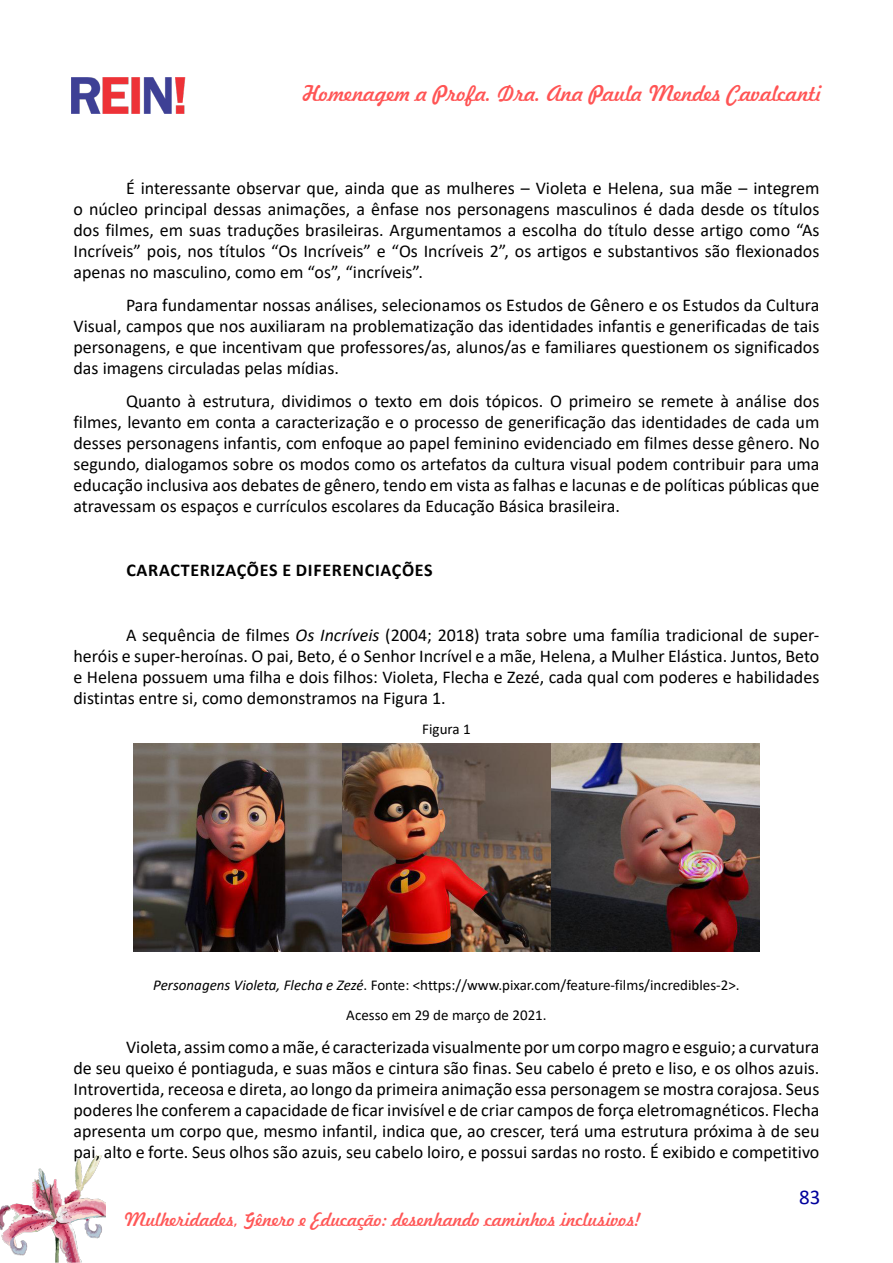
<style>
.page{position:relative;width:893px;height:1263px;background:#fff}
.page>*{position:absolute;margin:0;border:0;box-sizing:border-box;transform-origin:0 0}
.t1{font:21px "Freehand 521 BT Regular C";color:#ff5454}
.t2{font:21px "Calibri";color:#00009c}
.PARÁGRAFO_REIN{font:18px/21px "Calibri";color:#000;text-align:justify}
.t3{font:18px "Freehand 521 BT Regular C";color:#ff5757}
.TITULO_DE_PARÁGRAFO{font:700 18px "Calibri";letter-spacing:.04em;color:#000}
.LEGENDAS{font:15px "Calibri";color:#000}
.s1{font-style:italic}
</style>
<div class="page">
<img style="left:71px;top:77px;width:115px;height:36px">
<img style="left:0;top:1155px;width:106px;height:108px">
<img style="left:133px;top:743px;width:626px;height:208px">
<p class="t1" style="left:303px;top:79px;width:520px">Homenagem a Profa. Dra. Ana Paula Mendes Cavalcanti</p>
<p class="PARÁGRAFO_REIN" style="left:74px;top:177px;width:747px;text-indent:52px">É interessante observar que, ainda que as mulheres – Violeta e Helena, sua mãe – integrem o núcleo principal dessas animações, a ênfase nos personagens masculinos é dada desde os títulos dos filmes, em suas traduções brasileiras. Argumentamos a escolha do título desse artigo como “As Incríveis” pois, nos títulos “Os Incríveis” e “Os Incríveis 2”, os artigos e substantivos são flexionados apenas no masculino, como em “os”, “incríveis”.</p>
<p class="PARÁGRAFO_REIN" style="left:74px;top:294px;width:747px;text-indent:52px">Para fundamentar nossas análises, selecionamos os Estudos de Gênero e os Estudos da Cultura Visual, campos que nos auxiliaram na problematização das identidades infantis e generificadas de tais personagens, e que incentivam que professores/as, alunos/as e familiares questionem os significados das imagens circuladas pelas mídias.</p>
<p class="PARÁGRAFO_REIN" style="left:74px;top:390px;width:747px;text-indent:52px">Quanto à estrutura, dividimos o texto em dois tópicos. O primeiro se remete à análise dos filmes, levanto em conta a caracterização e o processo de generificação das identidades de cada um desses personagens infantis, com enfoque ao papel feminino evidenciado em filmes desse gênero. No segundo, dialogamos sobre os modos como os artefatos da cultura visual podem contribuir para uma educação inclusiva aos debates de gênero, tendo em vista as falhas e lacunas e de políticas públicas que atravessam os espaços e currículos escolares da Educação Básica brasileira.</p>
<p class="TITULO_DE_PARÁGRAFO" style="left:126px;top:557px;width:308px">CARACTERIZAÇÕES E DIFERENCIAÇÕES</p>
<p class="PARÁGRAFO_REIN" style="left:74px;top:624px;width:747px;text-indent:52px">A sequência de filmes <span class="s1">Os Incríveis</span> (2004; 2018) trata sobre uma família tradicional de super&shy;heróis e super-heroínas. O pai, Beto, é o Senhor Incrível e a mãe, Helena, a Mulher Elástica. Juntos, Beto e Helena possuem uma filha e dois filhos: Violeta, Flecha e Zezé, cada qual com poderes e habilidades distintas entre si, como demonstramos na Figura 1.</p>
<p class="LEGENDAS" style="left:422px;top:719px;width:50px">Figura 1</p>
<p class="LEGENDAS" style="left:153px;top:975px;width:588px"><span class="s1">Personagens Violeta, Flecha e Zezé</span>. Fonte: &lt;https://www.pixar.com/feature-films/incredibles-2&gt;.</p>
<p class="LEGENDAS" style="left:346px;top:1005px;width:202px">Acesso em 29 de março de 2021.</p>
<p class="PARÁGRAFO_REIN" style="left:74px;top:1036px;width:747px;text-indent:52px">Violeta, assim como a mãe, é caracterizada visualmente por um corpo magro e esguio; a curvatura de seu queixo é pontiaguda, e suas mãos e cintura são finas. Seu cabelo é preto e liso, e os olhos azuis.<br>Introvertida, receosa e direta, ao longo da primeira animação essa personagem se mostra corajosa. Seus poderes lhe conferem a capacidade de ficar invisível e de criar campos de força eletromagnéticos. Flecha apresenta um corpo que, mesmo infantil, indica que, ao crescer, terá uma estrutura próxima à de seu pai, alto e forte. Seus olhos são azuis, seu cabelo loiro, e possui sardas no rosto. É exibido e competitivo</p>
<p class="t3" style="left:124px;top:1207px;width:518px">Mulheridades, Gênero e Educação: desenhando caminhos inclusivos!</p>
<p class="t2" style="left:799px;top:1182px;width:23px">83</p>
</div>
